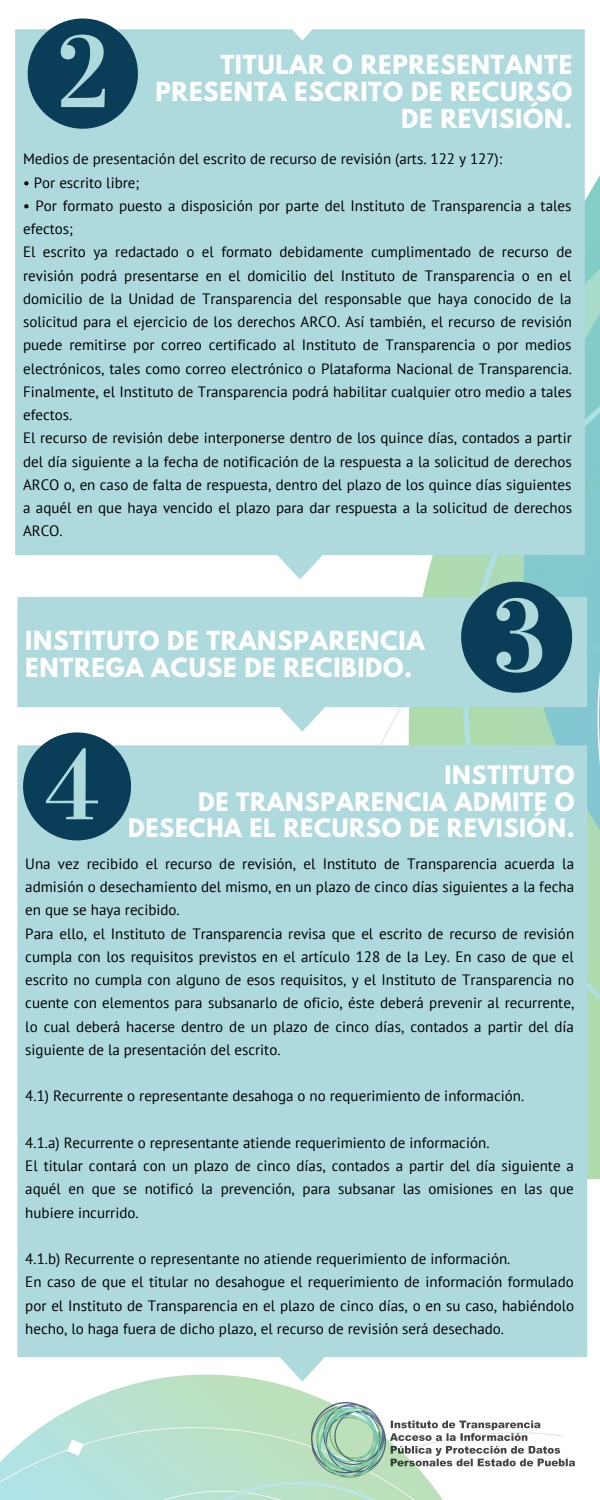
<style>
.page{position:relative;width:600px;height:1500px;background:#fff}
.page>*{position:absolute;margin:0;border:0;box-sizing:border-box;transform-origin:0 0}
.t1{font:700 23.3px/27px "League Spartan";letter-spacing:.03em;color:#fff;text-align:right}
.t2{font:700 22.5px/26.1px "League Spartan";letter-spacing:.03em;color:#fff;text-align:right}
.t3{font:15px/23.2px "PT Sans";color:#000}
</style>
<div class="page">
<img style="left:0;top:1381px;width:443px;height:119px">
<img style="left:311px;top:1403px;width:263px;height:74px">
<img style="left:380px;top:175px;width:220px;height:1004px">
<svg style="left:17px;top:597px;width:570px;height:135px;background:#b9dedf"></svg>
<div style="left:15px;top:29px;width:570px;height:550px;background:#afdadd"></div>
<svg style="left:148px;top:29px;width:308px;height:11px;background:#b3dcde"></svg>
<svg style="left:28px;top:18px;width:110px;height:111px;background:#447284"></svg>
<svg style="left:461px;top:582px;width:111px;height:111px;background:#3d6f80"></svg>
<div style="left:17px;top:745px;width:570px;height:636px;background:#afdadd"></div>
<svg style="left:23px;top:732px;width:108px;height:108px;background:#426f82"></svg>
<h1 class="t1" style="left:155px;top:54px;width:418px">TITULAR O REPRESENTANTE<br>PRESENTA ESCRITO DE RECURSO<br>DE REVISIÓN.</h1>
<p class="t3" style="left:23px;top:147px;width:481px">Medios de presentación del escrito de recurso de revisión (arts. 122 y 127):</p>
<p class="t3" style="left:23px;top:170px;width:118px">• Por escrito libre;</p>
<p class="t3" style="left:23px;top:194px;width:551px">• Por formato puesto a disposición por parte del Instituto de Transparencia a tales efectos;<br>El escrito ya redactado o el formato debidamente cumplimentado de recurso de revisión podrá presentarse en el domicilio del Instituto de Transparencia o en el domicilio de la Unidad de Transparencia del responsable que haya conocido de la solicitud para el ejercicio de los derechos ARCO. Así también, el recurso de revisión puede remitirse por correo certificado al Instituto de Transparencia o por medios electrónicos, tales como correo electrónico o Plataforma Nacional de Transparencia.<br>Finalmente, el Instituto de Transparencia podrá habilitar cualquier otro medio a tales efectos.<br>El recurso de revisión debe interponerse dentro de los quince días, contados a partir del día siguiente a la fecha de notificación de la respuesta a la solicitud de derechos ARCO o, en caso de falta de respuesta, dentro del plazo de los quince días siguientes a aquél en que haya vencido el plazo para dar respuesta a la solicitud de derechos ARCO.</p>
<h1 class="t1" style="left:25px;top:630px;width:401px;text-align:left">INSTITUTO DE TRANSPARENCIA<br>ENTREGA ACUSE DE RECIBIDO.</h1>
<h2 class="t2" style="left:128px;top:765px;width:448px">INSTITUTO<br>DE TRANSPARENCIA ADMITE O<br>DESECHA EL RECURSO DE REVISIÓN.</h2>
<p class="t3" style="left:25px;top:852px;width:551px">Una vez recibido el recurso de revisión, el Instituto de Transparencia acuerda la admisión o desechamiento del mismo, en un plazo de cinco días siguientes a la fecha en que se haya recibido.<br>Para ello, el Instituto de Transparencia revisa que el escrito de recurso de revisión cumpla con los requisitos previstos en el artículo 128 de la Ley. En caso de que el escrito no cumpla con alguno de esos requisitos, y el Instituto de Transparencia no cuente con elementos para subsanarlo de oficio, éste deberá prevenir al recurrente, lo cual deberá hacerse dentro de un plazo de cinco días, contados a partir del día siguiente de la presentación del escrito.</p>
<p class="t3" style="left:25px;top:1084px;width:501px">4.1) Recurrente o representante desahoga o no requerimiento de información.</p>
<p class="t3" style="left:25px;top:1131px;width:550px">4.1.a) Recurrente o representante atiende requerimiento de información.<br>El titular contará con un plazo de cinco días, contados a partir del día siguiente a aquél en que se notificó la prevención, para subsanar las omisiones en las que hubiere incurrido.</p>
<p class="t3" style="left:25px;top:1247px;width:550px">4.1.b) Recurrente o representante no atiende requerimiento de información.<br>En caso de que el titular no desahogue el requerimiento de información formulado por el Instituto de Transparencia en el plazo de cinco días, o en su caso, habiéndolo hecho, lo haga fuera de dicho plazo, el recurso de revisión será desechado.</p>
</div>
